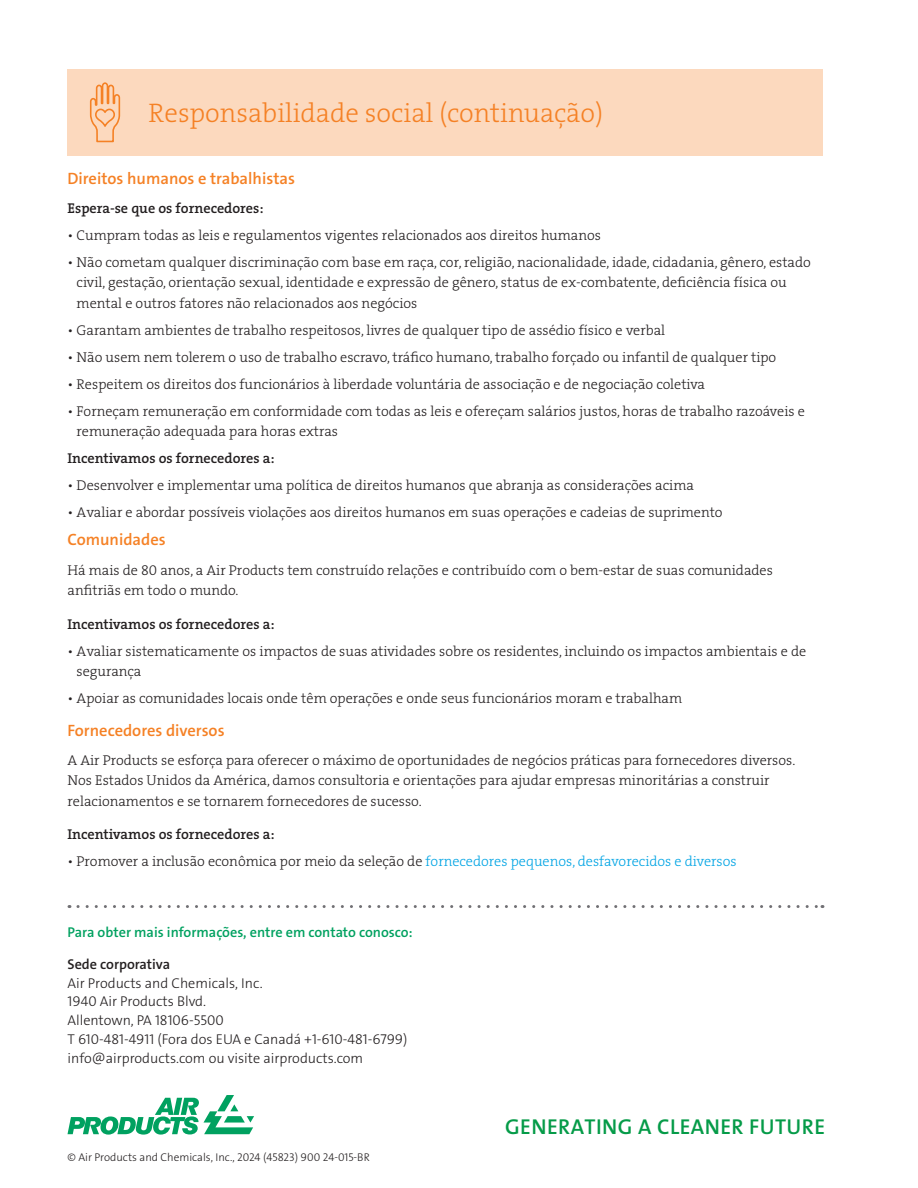
<style>
.page{position:relative;width:918px;height:1188px;background:#fff}
.page>*{position:absolute;margin:0;border:0;box-sizing:border-box;transform-origin:0 0}
.t1{font:27px "The Serif LP3 Lig";color:#f58125}
.t2{font:600 21.6px "The Sans LF";letter-spacing:.02em;color:#059b48}
.t3{font:600 16.5px "The Sans LF";color:#f58125}
.t4{font:14.25px/20.2px "The Serif LP3 Lig";color:#231f20}
.t5{font:300 14.25px/18.8px "The Sans LF";color:#231f20}
.t6{font:14.25px "The Serif LP6 Se Bld";color:#231f20}
.t7{font:600 14.25px "The Sans LF";color:#00a160}
.t8{font:600 14.25px "The Sans LF";color:#231f20}
.t9{font:300 11.25px "The Sans LF";color:#231f20}
.s1{color:#00a4e4}
</style>
<div class="page">
<svg style="left:68px;top:1095px;width:186px;height:40px"></svg>
<svg style="left:78px;top:905px;width:745px;height:3px"></svg>
<div style="left:68px;top:69px;width:756px;height:87px;background:#fcd9be"></div>
<h1 class="t1" style="left:148px;top:95px;width:456px">Responsabilidade social (continuação)</h1>
<p class="t3" style="left:68px;top:168px;width:229px">Direitos humanos e trabalhistas</p>
<p class="t6" style="left:68px;top:199px;width:198px">Espera-se que os fornecedores:</p>
<p class="t4" style="left:68px;top:225px;width:535px">• Cumpram todas as leis e regulamentos vigentes relacionados aos direitos humanos</p>
<p class="t4" style="left:77px;top:252px;width:736px;text-indent:-9px">• Não cometam qualquer discriminação com base em raça, cor, religião, nacionalidade, idade, cidadania, gênero, estado civil, gestação, orientação sexual, identidade e expressão de gênero, status de ex-combatente, deficiência física ou mental e outros fatores não relacionados aos negócios</p>
<p class="t4" style="left:68px;top:320px;width:599px">• Garantam ambientes de trabalho respeitosos, livres de qualquer tipo de assédio físico e verbal</p>
<p class="t4" style="left:68px;top:347px;width:710px">• Não usem nem tolerem o uso de trabalho escravo, tráfico humano, trabalho forçado ou infantil de qualquer tipo</p>
<p class="t4" style="left:68px;top:374px;width:639px">• Respeitem os direitos dos funcionários à liberdade voluntária de associação e de negociação coletiva</p>
<p class="t4" style="left:77px;top:401px;width:730px;text-indent:-9px">• Forneçam remuneração em conformidade com todas as leis e ofereçam salários justos, horas de trabalho razoáveis e remuneração adequada para horas extras</p>
<p class="t6" style="left:68px;top:449px;width:209px">Incentivamos os fornecedores a:</p>
<p class="t4" style="left:68px;top:475px;width:628px">• Desenvolver e implementar uma política de direitos humanos que abranja as considerações acima</p>
<p class="t4" style="left:68px;top:502px;width:657px">• Avaliar e abordar possíveis violações aos direitos humanos em suas operações e cadeias de suprimento</p>
<p class="t3" style="left:68px;top:529px;width:100px">Comunidades</p>
<p class="t4" style="left:68px;top:560px;width:707px">Há mais de 80 anos, a Air Products tem construído relações e contribuído com o bem-estar de suas comunidades anfitriãs em todo o mundo.</p>
<p class="t6" style="left:68px;top:615px;width:209px">Incentivamos os fornecedores a:</p>
<p class="t4" style="left:77px;top:641px;width:731px;text-indent:-9px">• Avaliar sistematicamente os impactos de suas atividades sobre os residentes, incluindo os impactos ambientais e de segurança</p>
<p class="t4" style="left:68px;top:688px;width:616px">• Apoiar as comunidades locais onde têm operações e onde seus funcionários moram e trabalham</p>
<p class="t3" style="left:68px;top:720px;width:159px">Fornecedores diversos</p>
<p class="t4" style="left:68px;top:750px;width:729px">A Air Products se esforça para oferecer o máximo de oportunidades de negócios práticas para fornecedores diversos.<br>Nos Estados Unidos da América, damos consultoria e orientações para ajudar empresas minoritárias a construir relacionamentos e se tornarem fornecedores de sucesso.</p>
<p class="t6" style="left:68px;top:825px;width:209px">Incentivamos os fornecedores a:</p>
<p class="t4" style="left:68px;top:852px;width:671px">• Promover a inclusão econômica por meio da seleção de <span class="s1">fornecedores pequenos, desfavorecidos e diversos</span></p>
<p class="t7" style="left:68px;top:923px;width:347px">Para obter mais informações, entre em contato conosco:</p>
<p class="t8" style="left:68px;top:955px;width:104px">Sede corporativa</p>
<p class="t5" style="left:68px;top:973px;width:342px">Air Products and Chemicals, Inc.<br>1940 Air Products Blvd.<br>Allentown, PA 18106-5500<br>T 610-481-4911 (Fora dos EUA e Canadá +1-610-481-6799) info@airproducts.com ou visite airproducts.com</p>
<p class="t9" style="left:68px;top:1150px;width:304px">© Air Products and Chemicals, Inc., 2024 (45823) 900 24-015-BR</p>
<h2 class="t2" style="left:505px;top:1113px;width:322px">GENERATING A CLEANER FUTURE</h2>
</div>
